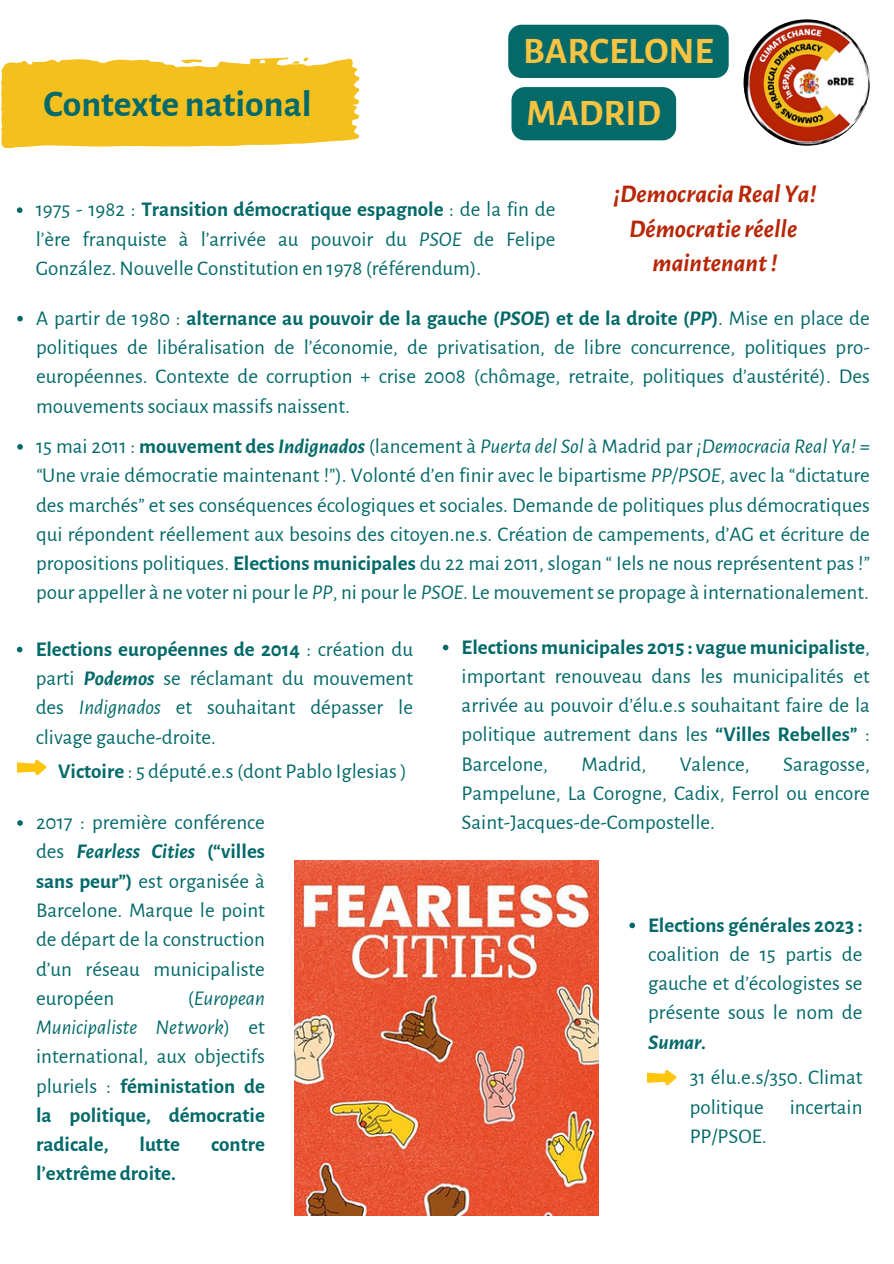
<style>
.page{position:relative;width:894px;height:1264px;background:#fff}
.page>*{position:absolute;margin:0;border:0;box-sizing:border-box;transform-origin:0 0}
.t1{font:700 37.5px "Alegreya Sans";color:#036969}
.t2{font:700 37.5px "Alegreya Sans";color:#f8c341}
.t3{font:italic 700 25.5px/34.8px "Alegreya Sans";color:#b72708;text-align:center}
.t4{font:21px/29.2px "Alegreya Sans";color:#036969;text-align:justify}
.t5{font:700 21px/29.2px "Alegreya Sans";color:#036969;text-align:justify}
.s1{font-weight:700}
.s2{font-style:italic}
.s3{font-weight:700;font-style:italic}
.s4{font-weight:400}
.s5{font-weight:400;font-style:italic}
</style>
<div class="page">
<svg style="left:1px;top:57px;width:359px;height:92px;background:#f5c636"></svg>
<img style="left:295px;top:860px;width:303px;height:355px">
<svg style="left:17px;top:207px;width:6px;height:6px"></svg>
<svg style="left:17px;top:316px;width:6px;height:5px"></svg>
<svg style="left:17px;top:444px;width:6px;height:5px"></svg>
<svg style="left:442px;top:644px;width:6px;height:6px"></svg>
<svg style="left:17px;top:820px;width:6px;height:5px"></svg>
<div style="left:511px;top:87px;width:165px;height:53px;background:#036969;border-radius:13px"></div>
<img style="left:743px;top:19px;width:127px;height:127px">
<div style="left:508px;top:25px;width:220px;height:53px;background:#036969;border-radius:13px"></div>
<svg style="left:17px;top:646px;width:6px;height:6px"></svg>
<svg style="left:629px;top:922px;width:6px;height:6px"></svg>
<svg style="left:18px;top:759px;width:28px;height:15px"></svg>
<svg style="left:647px;top:1070px;width:29px;height:14px"></svg>
<p class="t1" style="left:43px;top:86px;width:270px">Contexte national</p>
<h3 class="t2" style="left:523px;top:33px;width:192px">BARCELONE</h3>
<h1 class="t2" style="left:526px;top:95px;width:136px">MADRID</h1>
<h4 class="t3" style="left:613px;top:176px;width:205px">¡DemocraciaRealYa!<br>Démocratie réelle maintenant!</h4>
<p class="t4" style="left:36px;top:195px;width:521px">1975 - 1982 : <span class="s1">Transition démocratique espagnole</span> : de la fin de l’ère franquiste à l’arrivée au pouvoir du <span class="s2">PSOE</span> de Felipe González. Nouvelle Constitution en 1978 (référendum).</p>
<h2 class="t4" style="left:36px;top:304px;width:835px">A partir de 1980 : <span class="s1">alternance au pouvoir de la gauche (</span><span class="s3">PSOE</span><span class="s1">) et de la droite (</span><span class="s3">PP</span><span class="s1">)</span>. Mise en place de politiques de libéralisation de l’économie, de privatisation, de libre concurrence, politiques pro&shy;européennes. Contexte de corruption + crise 2008 (chômage, retraite, politiques d’austérité). Des mouvements sociaux massifs naissent.</h2>
<p class="t4" style="left:36px;top:432px;width:835px">15 mai 2011 : <span class="s1">mouvement des</span> <span class="s3">Indignados</span> (lancement à <span class="s2">Puerta del Sol</span> à Madrid par <span class="s2">¡Democracia Real Ya! = “</span>Une vraie démocratie maintenant !”). Volonté d’en finir avec le bipartisme <span class="s2">PP/PSOE</span>, avec la “dictature des marchés” et ses conséquences écologiques et sociales. Demande de politiques plus démocratiques qui répondent réellement aux besoins des citoyen.ne.s. Création de campements, d’AG et écriture de propositions politiques. <span class="s1">Elections municipales</span> du 22 mai 2011, slogan “ Iels ne nous représentent pas !” pour appeller à ne voter ni pour le <span class="s2">PP</span>, ni pour le <span class="s2">PSOE</span>. Le mouvement se propage à internationalement.</p>
<p class="t4" style="left:461px;top:632px;width:409px"><span class="s1">Elections municipales 2015 : vague municipaliste</span>, important renouveau dans les municipalités et arrivée au pouvoir d’élu.e.s souhaitant faire de la politique autrement dans les <span class="s1">“Villes Rebelles”</span> :<br>Barcelone,</p>
<p class="t4" style="left:36px;top:635px;width:379px"><span class="s1">Elections européennes de 2014</span> : création du parti <span class="s3">Podemos</span> se réclamant du mouvement des <span class="s2">Indignados</span> et souhaitant dépasser le clivage gauche-droite.</p>
<p class="t4" style="left:581px;top:749px;width:66px">Madrid,</p>
<p class="t4" style="left:679px;top:749px;width:71px">Valence,</p>
<p class="t4" style="left:461px;top:749px;width:409px;text-align:right">Saragosse,<br>Pampelune, La Corogne, Cadix, Ferrol ou encore</p>
<p class="t4" style="left:58px;top:757px;width:350px"><span class="s1">Victoire</span> : 5 député.e.s (dont Pablo Iglesias )</p>
<h1 class="t4" style="left:36px;top:808px;width:230px">2017 : première conférence</h1>
<p class="t4" style="left:461px;top:808px;width:255px">Saint-Jacques-de-Compostelle.</p>
<h1 class="t4" style="left:36px;top:837px;width:230px">des <span class="s3">Fearless Cities</span> <span class="s1">(“villes sans peur”)</span> est organisée à Barcelone. Marque le point de départ de la construction d’un réseau municipaliste européen</h1>
<p class="t4" style="left:648px;top:910px;width:216px"><span class="s1">Elections générales 2023 : </span>coalition de 15 partis de gauche et d’écologistes se présente sous le nom de <span class="s3">Sumar.</span></p>
<h1 class="t5" style="left:36px;top:983px;width:230px;text-indent:152px"><span class="s4">(</span><span class="s5">European Municipaliste Network</span><span class="s4">) et international, aux objectifs pluriels :</span> féministation de la politique, démocratie radicale,</h1>
<p class="t4" style="left:689px;top:1063px;width:174px">31 élu.e.s/350. Climat politique incertain PP/PSOE.</p>
<h1 class="t5" style="left:139px;top:1130px;width:42px">lutte</h1>
<h1 class="t5" style="left:211px;top:1130px;width:55px">contre</h1>
<h1 class="t5" style="left:36px;top:1159px;width:141px">l’extrême droite.</h1>
</div>
